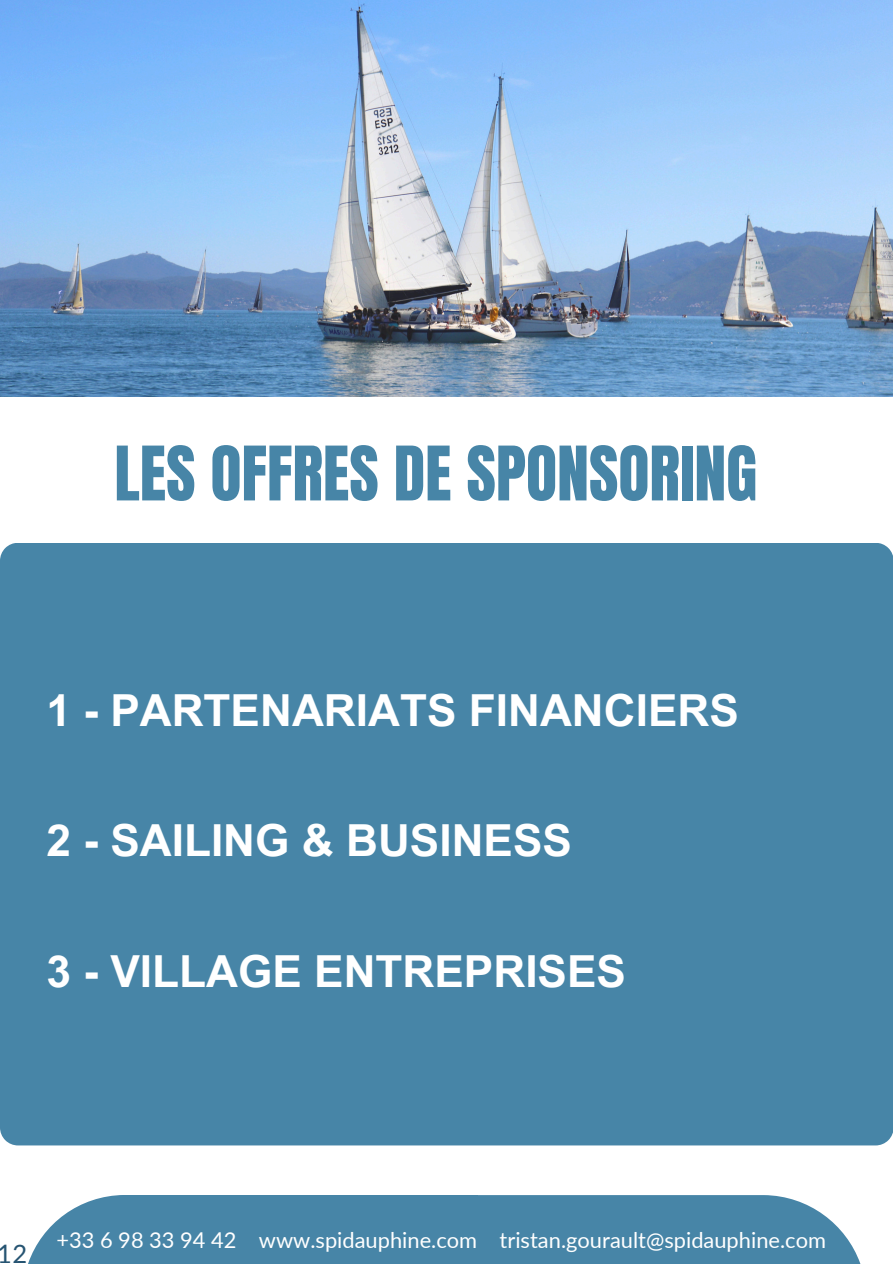
<style>
.page{position:relative;width:894px;height:1264px;background:#fff}
.page>*{position:absolute;margin:0;border:0;box-sizing:border-box;transform-origin:0 0}
.t1{font:63.9px "Anton";color:#4785a7}
.t2{font:700 44.1px "Arial MT Pro";color:#fff}
.t3{font:25.5px "Lato";color:#265472}
.t4{font:21.9px "Lato";color:#fff}
</style>
<div class="page">
<div style="left:0;top:543px;width:892px;height:602px;background:#4785a7"></div>
<img style="left:0;top:0;width:892px;height:396px">
<div style="left:244px;top:1195px;width:621px;height:68px;background:#4785a7"></div>
<div style="left:22px;top:1194px;width:456px;height:69px;background:#4785a7"></div>
<h1 class="t1" style="left:114px;top:427px;width:644px">LES OFFRES DE SPONSORING</h1>
<h2 class="t2" style="left:46px;top:693px;width:693px">1 - PARTENARIATS FINANCIERS</h2>
<h2 class="t2" style="left:46px;top:824px;width:527px">2 - SAILING &amp; BUSINESS</h2>
<p class="t2" style="left:46px;top:954px;width:581px">3 - VILLAGE ENTREPRISES</p>
<h2 class="t3" style="left:-2px;top:1237px;width:31px">12</h2>
<p class="t4" style="left:56px;top:1226px;width:770px">+33 6 98 33 94 42 www.spidauphine.com tristan.gourault@spidauphine.com</p>
</div>
